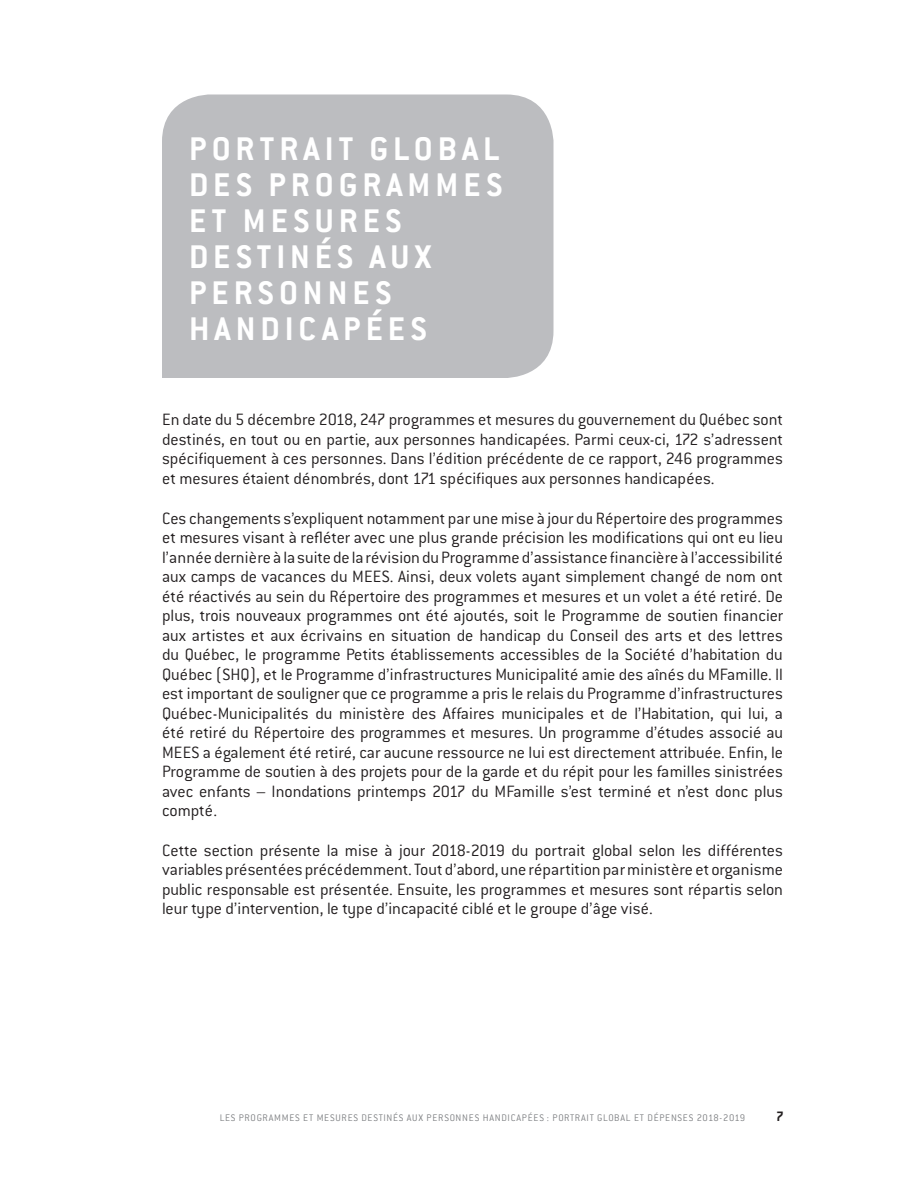
<style>
.page{position:relative;width:918px;height:1188px;background:#fff}
.page>*{position:absolute;margin:0;border:0;box-sizing:border-box;transform-origin:0 0}
.t1{font:700 36px/36px "Conduit ITC";letter-spacing:.14em;color:#fff}
.t2{font:300 18px/19.5px "Conduit ITC";letter-spacing:-.005em;color:#231f20;text-align:justify}
.t3{font:700 15px "Conduit ITC";color:#231f20}
.t4{font:300 10.5px "Conduit ITC";letter-spacing:.075em;color:#808285}
</style>
<div class="page">
<div style="left:162px;top:94px;width:392px;height:284px;background:#bcbdc0"></div>
<h1 class="t1" style="left:189px;top:130px;width:315px">PORTRAIT GLOBAL<br>DES PROGRAMMES<br>ET MESURES<br>DESTINÉS AUX<br>PERSONNES<br>HANDICAPÉES</h1>
<p class="t2" style="left:162px;top:410px;width:623px">En date du 5 décembre 2018, 247 programmes et mesures du gouvernement du Québec sont destinés, en tout ou en partie, aux personnes handicapées. Parmi ceux-ci, 172 s’adressent spécifiquement à ces personnes. Dans l’édition précédente de ce rapport, 246 programmes et mesures étaient dénombrés, dont 171 spécifiques aux personnes handicapées.</p>
<p class="t2" style="left:162px;top:508px;width:623px">Ces changements s’expliquent notamment par une mise à jour du Répertoire des programmes et mesures visant à refléter avec une plus grande précision les modifications qui ont eu lieu l’année dernière à la suite de la révision du Programme d’assistance financière à l’accessibilité aux camps de vacances du MEES. Ainsi, deux volets ayant simplement changé de nom ont été réactivés au sein du Répertoire des programmes et mesures et un volet a été retiré. De plus, trois nouveaux programmes ont été ajoutés, soit le Programme de soutien financier aux artistes et aux écrivains en situation de handicap du Conseil des arts et des lettres du Québec, le programme Petits établissements accessibles de la Société d’habitation du Québec (SHQ), et le Programme d’infrastructures Municipalité amie des aînés du MFamille. Il est important de souligner que ce programme a pris le relais du Programme d’infrastructures Québec-Municipalités du ministère des Affaires municipales et de l’Habitation, qui lui, a été retiré du Répertoire des programmes et mesures. Un programme d’études associé au MEES a également été retiré, car aucune ressource ne lui est directement attribuée. Enfin, le Programme de soutien à des projets pour de la garde et du répit pour les familles sinistrées avec enfants – Inondations printemps 2017 du MFamille s’est terminé et n’est donc plus compté.</p>
<p class="t2" style="left:162px;top:841px;width:623px">Cette section présente la mise à jour 2018-2019 du portrait global selon les différentes variables présentées précédemment. Tout d’abord, une répartition par ministère et organisme public responsable est présentée. Ensuite, les programmes et mesures sont répartis selon leur type d’intervention, le type d’incapacité ciblé et le groupe d’âge visé.</p>
<p class="t4" style="left:220px;top:1112px;width:527px">LES PROGRAMMES ET MESURES DESTINÉS AUX PERSONNES HANDICAPÉES : PORTRAIT GLOBAL ET DÉPENSES 2018-2019</p>
<p class="t3" style="left:776px;top:1107px;width:9px">7</p>
</div>
